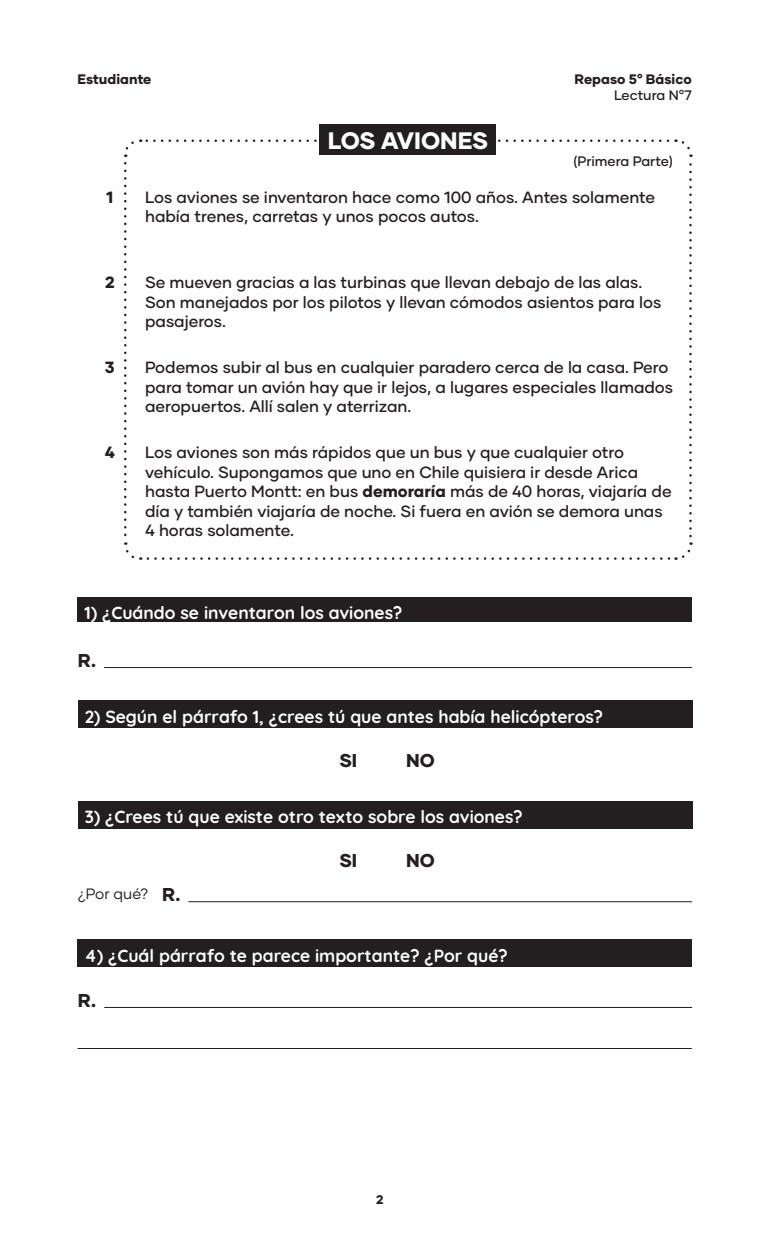
<style>
.page{position:relative;width:765px;height:1260px;background:#fff}
.page>*{position:absolute;margin:0;border:0;box-sizing:border-box;transform-origin:0 0}
.txt{font:800 23.75px "Gilmer";letter-spacing:-.01em;color:#fff}
.txt-2{font:800 18.62px "Gilmer";color:#231f20}
.t1{font:700 17.5px "Quicksand";color:#fff}
.txt-3{font:500 16.25px/19.5px "Gilmer";color:#231f20}
.txt-4{font:800 16.25px "Gilmer";color:#231f20}
.t2{font:15px "Gilmer";color:#231f20}
.t3{font:800 13.75px "Gilmer";color:#231f20}
.txt-5{font:500 13.75px "Gilmer";color:#231f20}
.t4{font:800 12.5px "Gilmer";color:#231f20}
.s1{font-weight:800}
</style>
<div class="page">
<div style="left:78px;top:598px;width:614px;height:24px;background:#231f20"></div>
<div style="left:78px;top:700px;width:614px;height:27px;background:#231f20"></div>
<hr style="left:104px;top:667px;width:588px;height:1px;background:#231f20">
<div style="left:78px;top:801px;width:614px;height:27px;background:#231f20"></div>
<hr style="left:189px;top:901px;width:503px;height:1px;background:#231f20">
<div style="left:78px;top:940px;width:614px;height:27px;background:#231f20"></div>
<hr style="left:105px;top:1007px;width:587px;height:1px;background:#231f20">
<hr style="left:78px;top:1048px;width:613px;height:1px;background:#231f20">
<svg style="left:124px;top:163px;width:17px;height:397px"></svg>
<svg style="left:148px;top:542px;width:545px;height:18px"></svg>
<svg style="left:676px;top:139px;width:16px;height:397px"></svg>
<svg style="left:124px;top:139px;width:544px;height:18px"></svg>
<div style="left:320px;top:124px;width:176px;height:31px;background:#231f20"></div>
<p class="t3" style="left:78px;top:70px;width:75px">Estudiante</p>
<p class="txt" style="left:328px;top:126px;width:162px">LOS AVIONES</p>
<p class="t3" style="left:575px;top:70px;width:119px">Repaso 5° Básico</p>
<p class="txt-5" style="left:614px;top:87px;width:79px">Lectura N°7</p>
<p class="txt-5" style="left:573px;top:152px;width:101px">(Primera Parte)</p>
<p class="txt-4" style="left:106px;top:187px;width:9px">1</p>
<p class="txt-3" style="left:145px;top:187px;width:512px">Los aviones se inventaron hace como 100 años. Antes solamente había trenes, carretas y unos pocos autos.</p>
<p class="txt-4" style="left:105px;top:272px;width:11px">2</p>
<p class="txt-3" style="left:145px;top:272px;width:518px">Se mueven gracias a las turbinas que llevan debajo de las alas.<br>Son manejados por los pilotos y llevan cómodos asientos para los pasajeros.</p>
<p class="txt-4" style="left:105px;top:357px;width:11px">3</p>
<p class="txt-3" style="left:145px;top:357px;width:530px">Podemos subir al bus en cualquier paradero cerca de la casa. Pero para tomar un avión hay que ir lejos, a lugares especiales llamados aeropuertos. Allí salen y aterrizan.</p>
<p class="txt-4" style="left:105px;top:442px;width:12px">4</p>
<p class="txt-3" style="left:145px;top:443px;width:528px">Los aviones son más rápidos que un bus y que cualquier otro vehículo. Supongamos que uno en Chile quisiera ir desde Arica hasta Puerto Montt: en bus <span class="s1">demoraría</span> más de 40 horas, viajaría de día y también viajaría de noche. Si fuera en avión se demora unas 4 horas solamente.</p>
<p class="t1" style="left:85px;top:598px;width:319px">1) ¿Cuándo se inventaron los aviones?</p>
<p class="txt-2" style="left:78px;top:649px;width:20px">R.</p>
<p class="t1" style="left:85px;top:702px;width:520px">2) Según el párrafo 1, ¿crees tú que antes había helicópteros?</p>
<p class="txt-2" style="left:339px;top:748px;width:19px">SI</p>
<p class="txt-2" style="left:406px;top:748px;width:30px">NO</p>
<p class="t1" style="left:85px;top:803px;width:439px">3) ¿Crees tú que existe otro texto sobre los aviones?</p>
<p class="txt-2" style="left:339px;top:849px;width:19px">SI</p>
<p class="txt-2" style="left:406px;top:849px;width:30px">NO</p>
<p class="t2" style="left:78px;top:884px;width:72px">¿Por qué?</p>
<p class="txt-2" style="left:162px;top:883px;width:20px">R.</p>
<p class="t1" style="left:85px;top:941px;width:425px">4) ¿Cuál párrafo te parece importante? ¿Por qué?</p>
<p class="txt-2" style="left:78px;top:989px;width:20px">R.</p>
<p class="t4" style="left:376px;top:1192px;width:9px">2</p>
</div>
